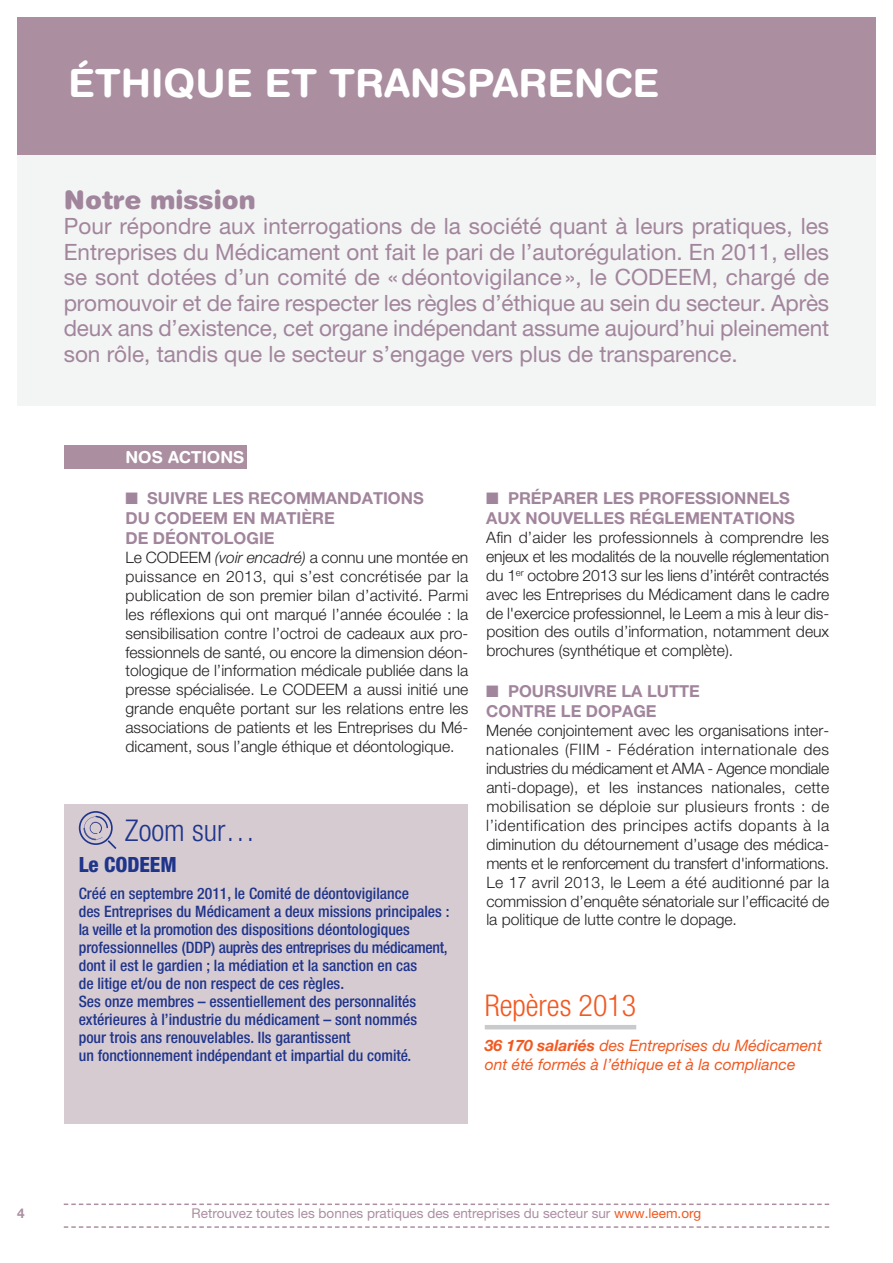
<style>
.page{position:relative;width:893px;height:1263px;background:#fff}
.page>*{position:absolute;margin:0;border:0;box-sizing:border-box;transform-origin:0 0}
.t1{font:700 39px "Helvetica Rounded LT Std";color:#fff}
.t2{font:300 condensed 30px "Helvetica Neue LT Pro";color:#f15921}
.t3{font:300 condensed 30px "Helvetica Neue LT Pro";color:#1f358b}
.t4{font:900 25.5px "Helvetica Rounded LT Std";color:#a1859c}
.t5{font:22.5px/25.5px "Helvetica Neue LT Pro";color:#a1859c;text-align:justify}
.t6{font:800 condensed 21px "Helvetica Neue LT Pro";color:#1f358b}
.t7{font:700 16.5px/19.8px "Helvetica Neue LT Pro";color:#a1859c}
.t8{font:700 16.5px "Helvetica Rounded LT Std";color:#fff}
.t9{font:300 15.75px/18.9px "Helvetica Neue LT Pro";color:#231f20;text-align:justify}
.t10{font:500 condensed 15.75px/18px "Helvetica Neue LT Pro";color:#1f358b}
.t11{font:italic 15.75px/18.9px "Helvetica Neue LT Pro";color:#f15921}
.t12{font:13.5px "Helvetica Neue LT Pro";color:#ab8fa1}
.t13{font:700 13.5px "Helvetica Neue LT Pro";color:#ab8fa1}
.s1{font-style:italic}
.s2{font-weight:700}
.s3{color:#f15921}
</style>
<div class="page">
<div style="left:17px;top:108px;width:859px;height:298px;background:#f3f4f4"></div>
<div style="left:64px;top:446px;width:183px;height:23px;background:#ab8fa1"></div>
<div style="left:17px;top:17px;width:859px;height:138px;background:#ab8fa1"></div>
<hr style="left:485px;top:1025px;width:151px;height:4px;background:#c9cacc">
<svg style="left:64px;top:1203px;width:765px;height:2px"></svg>
<svg style="left:64px;top:1226px;width:765px;height:2px"></svg>
<div style="left:64px;top:804px;width:404px;height:320px;background:#d7cbd2"></div>
<svg style="left:79px;top:811px;width:37px;height:38px"></svg>
<h1 class="t1" style="left:68px;top:69px;width:593px">ÉTHIQUE ET TRANSPARENCE</h1>
<h3 class="t4" style="left:64px;top:190px;width:193px">Notre mission</h3>
<p class="t5" style="left:64px;top:216px;width:767px">Pour répondre aux interrogations de la société quant à leurs pratiques, les Entreprises du Médicament ont fait le pari de l’autorégulation. En 2011, elles se sont dotées d’un comité de «déontovigilance», le CodEEM, chargé de promouvoir et de faire respecter les règles d’éthique au sein du secteur. Après deux ans d’existence, cet organe indépendant assume aujourd’hui pleinement son rôle, tandis que le secteur s’engage vers plus de transparence.</p>
<p class="t8" style="left:125px;top:451px;width:121px">NOS ACTIONS</p>
<p class="t7" style="left:125px;top:490px;width:300px">■ SUIVRE LES RECOMMANDATIONS<br>DU CODEEM EN MATIÈRE<br>DE DÉONTOLOGIE</p>
<p class="t9" style="left:125px;top:549px;width:344px">Le CODEEM <span class="s1">(voir encadré)</span> a connu une montée en puissance en 2013, qui s’est concrétisée par la publication de son premier bilan d’activité. Parmi les réflexions qui ont marqué l’année écoulée : la sensibilisation contre l’octroi de cadeaux aux pro&shy;fessionnels de santé, ou encore la dimension déon&shy;tologique de l’information médicale publiée dans la presse spécialisée. Le CODEEM a aussi initié une grande enquête portant sur les relations entre les associations de patients et les Entreprises du Mé&shy;dicament, sous l’angle éthique et déontologique.</p>
<h2 class="t3" style="left:125px;top:819px;width:132px">Zoom sur…</h2>
<h3 class="t6" style="left:79px;top:857px;width:100px">Le CODEEM</h3>
<p class="t10" style="left:79px;top:886px;width:372px">Créé en septembre 2011, le Comité de déontovigilance<br>des Entreprises du Médicament a deux missions principales : la veille et la promotion des dispositions déontologiques professionnelles (DDP) auprès des entreprises du médicament, dont il est le gardien ; la médiation et la sanction en cas<br>de litige et/ou de non respect de ces règles.<br>Ses onze membres – essentiellement des personnalités extérieures à l’industrie du médicament – sont nommés<br>pour trois ans renouvelables. Ils garantissent<br>un fonctionnement indépendant et impartial du comité.</p>
<p class="t7" style="left:486px;top:490px;width:310px">■ PRÉPARER LES PROFESSIONNELS<br>AUX NOUVELLES RÉGLEMENTATIONS</p>
<p class="t9" style="left:486px;top:529px;width:344px">Afin d’aider les professionnels à comprendre les enjeux et les modalités de la nouvelle réglementation du 1<sup>er</sup> octobre 2013 sur les liens d’intérêt contractés avec les Entreprises du Médicament dans le cadre de l'exercice professionnel, le Leem a mis à leur dis&shy;position des outils d’information, notamment deux brochures (synthétique et complète).</p>
<p class="t7" style="left:486px;top:683px;width:215px">■ POURSUIVRE LA LUTTE<br>CONTRE LE DOPAGE</p>
<p class="t9" style="left:486px;top:723px;width:344px">Menée conjointement avec les organisations inter&shy;nationales (FIIM - Fédération internationale des industries du médicament et AMA - Agence mondiale anti-dopage), et les instances nationales, cette mobilisation se déploie sur plusieurs fronts : de l’identification des principes actifs dopants à la diminution du détournement d’usage des médica&shy;ments et le renforcement du transfert d'informations.<br>Le 17 avril 2013, le Leem a été auditionné par la commission d’enquête sénatoriale sur l’efficacité de la politique de lutte contre le dopage.</p>
<h2 class="t2" style="left:485px;top:995px;width:153px">Repères 2013</h2>
<p class="t11" style="left:485px;top:1037px;width:339px"><span class="s2">36 170 salariés</span> des Entreprises du Médicament ont été formés à l’éthique et à la compliance</p>
<p class="t13" style="left:17px;top:1208px;width:9px">4</p>
<p class="t12" style="left:192px;top:1208px;width:511px">Retrouvez toutes les bonnes pratiques des entreprises du secteur sur <span class="s3">www.leem.org</span></p>
</div>
